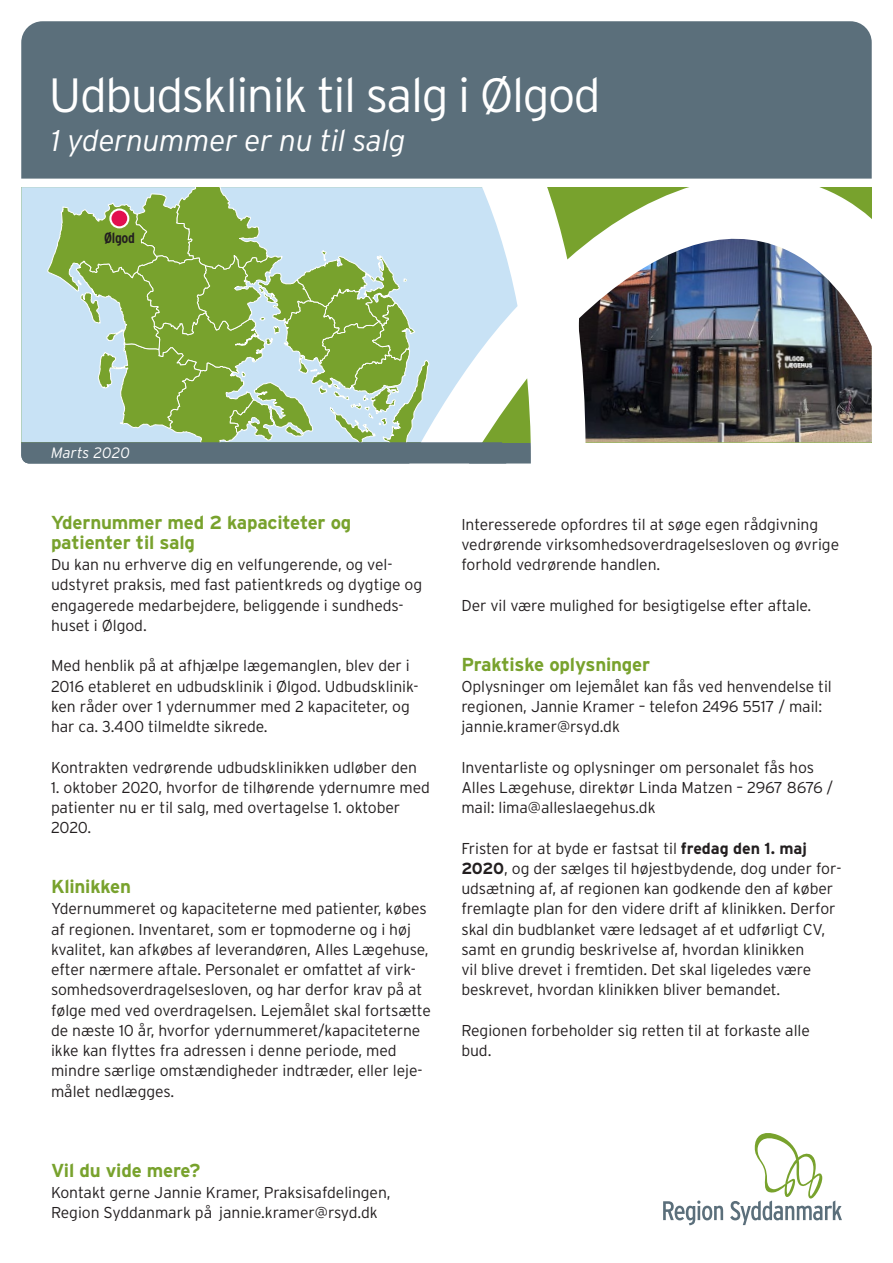
<style>
.page{position:relative;width:893px;height:1263px;background:#fff}
.page>*{position:absolute;margin:0;border:0;box-sizing:border-box;transform-origin:0 0}
.t1{font:300 48px "Interstate";letter-spacing:-.03em;color:#fff}
.t2{font:italic 300 30px "Interstate";letter-spacing:-.01em;color:#fff}
.t3{font:700 18.75px/20.2px "Interstate";letter-spacing:-.01em;color:#78a22d}
.t4{font:300 15.75px/20.2px "Interstate";letter-spacing:-.005em;color:#231f20}
.t5{font:italic 300 15px "Interstate";color:#fff}
.t6{font:700 condensed 14.7px "Interstate";letter-spacing:-.02em;color:#231f20}
.s1{font-weight:700;font-size:16.05px}
</style>
<div class="page">
<img style="left:27px;top:187px;width:845px;height:277px">
<svg style="left:21px;top:187px;width:523px;height:276px;background:#abc7a7"></svg>
<div style="left:21px;top:21px;width:851px;height:158px;background:#5b6f7b"></div>
<svg style="left:663px;top:1200px;width:60px;height:25px"></svg>
<svg style="left:730px;top:1133px;width:112px;height:92px"></svg>
<h1 class="t1" style="left:49px;top:68px;width:553px">Udbudsklinik til salg i Ølgod</h1>
<h2 class="t2" style="left:51px;top:124px;width:356px">1 ydernummer er nu til salg</h2>
<p class="t6" style="left:104px;top:229px;width:32px">Ølgod</p>
<p class="t5" style="left:51px;top:444px;width:81px">Marts 2020</p>
<p class="t3" style="left:51px;top:512px;width:302px">Ydernummer med 2 kapaciteter og patienter til salg</p>
<p class="t4" style="left:51px;top:554px;width:373px">Du kan nu erhverve dig en velfungerende, og vel&shy;udstyret praksis, med fast patientkreds og dygtige og engagerede medarbejdere, beliggende i sundheds&shy;huset i Ølgod.</p>
<p class="t4" style="left:51px;top:655px;width:369px">Med henblik på at afhjælpe lægemanglen, blev der i 2016 etableret en udbudsklinik i Ølgod. Udbudsklinik&shy;ken råder over 1 ydernummer med 2 kapaciteter, og har ca. 3.400 tilmeldte sikrede.</p>
<p class="t4" style="left:51px;top:757px;width:368px">Kontrakten vedrørende udbudsklinikken udløber den</p>
<p class="t4" style="left:51px;top:777px;width:381px">1. oktober 2020, hvorfor de tilhørende ydernumre med patienter nu er til salg, med overtagelse 1. oktober<br>2020.</p>
<p class="t3" style="left:51px;top:876px;width:82px">Klinikken</p>
<p class="t4" style="left:51px;top:898px;width:381px">Ydernummeret og kapaciteterne med patienter, købes af regionen. Inventaret, som er topmoderne og i høj kvalitet, kan afkøbes af leverandøren, Alles Lægehuse, efter nærmere aftale. Personalet er omfattet af virk&shy;somhedsoverdragelsesloven, og har derfor krav på at følge med ved overdragelsen. Lejemålet skal fortsætte de næste 10 år, hvorfor ydernummeret/kapaciteterne ikke kan flyttes fra adressen i denne periode, med mindre særlige omstændigheder indtræder, eller leje&shy;målet nedlægges.</p>
<p class="t3" style="left:51px;top:1160px;width:151px">Vil du vide mere?</p>
<p class="t4" style="left:51px;top:1182px;width:341px">Kontakt gerne Jannie Kramer, Praksisafdelingen,<br>Region Syddanmark på jannie.kramer@rsyd.dk</p>
<p class="t4" style="left:461px;top:514px;width:379px">Interesserede opfordres til at søge egen rådgivning vedrørende virksomhedsoverdragelsesloven og øvrige forhold vedrørende handlen.</p>
<p class="t4" style="left:461px;top:595px;width:351px">Der vil være mulighed for besigtigelse efter aftale.</p>
<p class="t3" style="left:461px;top:654px;width:190px">Praktiske oplysninger</p>
<p class="t4" style="left:461px;top:676px;width:372px">Oplysninger om lejemålet kan fås ved henvendelse til regionen, Jannie Kramer – telefon 2496 5517 / mail: jannie.kramer@rsyd.dk</p>
<p class="t4" style="left:461px;top:757px;width:373px">Inventarliste og oplysninger om personalet fås hos<br>Alles Lægehuse, direktør Linda Matzen – 2967 8676 / mail: lima@alleslaegehus.dk</p>
<p class="t4" style="left:461px;top:838px;width:382px">Fristen for at byde er fastsat til <span class="s1">fredag den 1. maj 2020</span>, og der sælges til højestbydende, dog under for&shy;udsætning af, af regionen kan godkende den af køber fremlagte plan for den videre drift af klinikken. Derfor skal din budblanket være ledsaget af et udførligt CV, samt en grundig beskrivelse af, hvordan klinikken<br>vil blive drevet i fremtiden. Det skal ligeledes være beskrevet, hvordan klinikken bliver bemandet.</p>
<p class="t4" style="left:461px;top:1020px;width:350px">Regionen forbeholder sig retten til at forkaste alle bud.</p>
</div>
